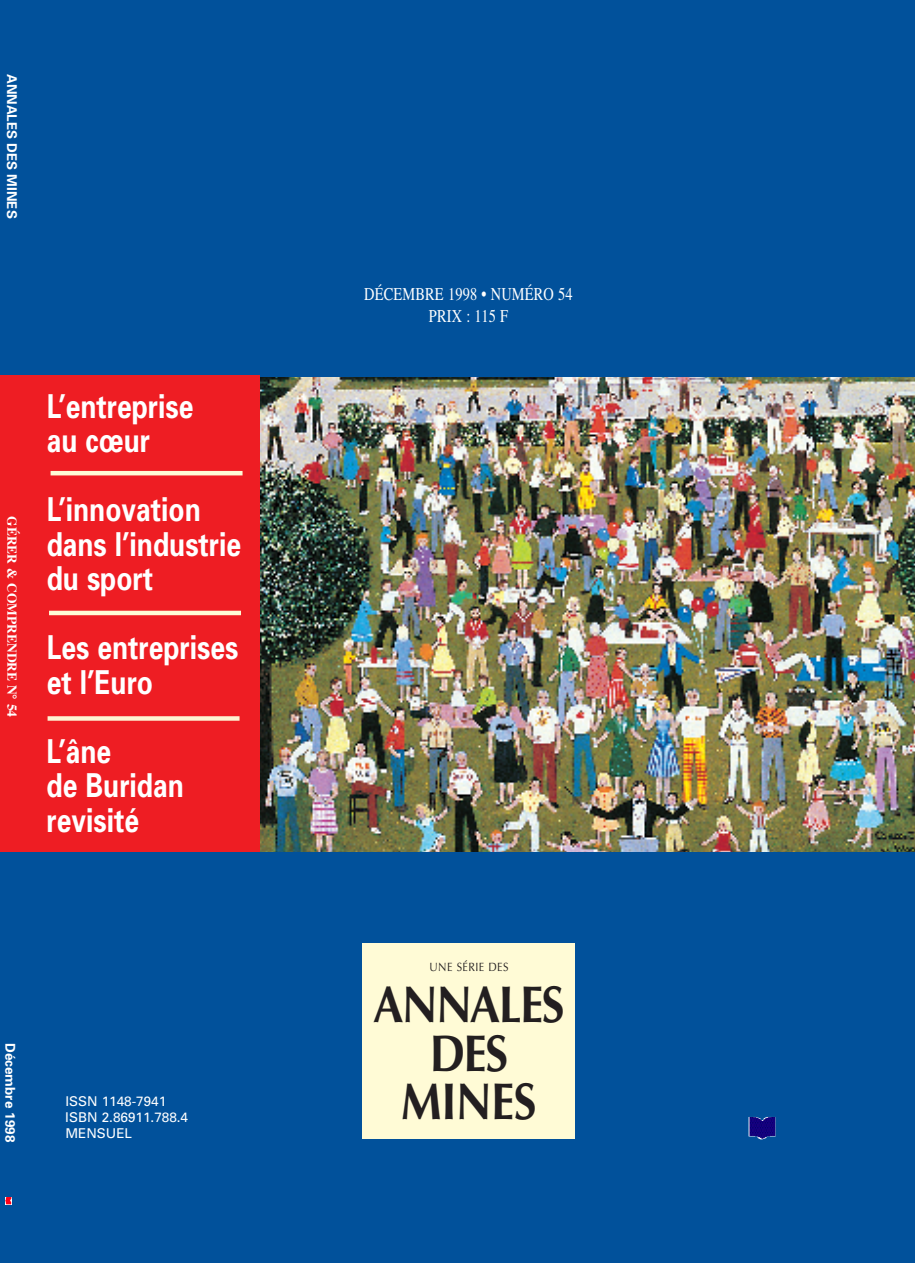
<style>
.page{position:relative;width:915px;height:1263px;background:#fff}
.page>*{position:absolute;margin:0;border:0;box-sizing:border-box;transform-origin:0 0}
.t1{font:700 51.75px/48.9px "Optima";letter-spacing:-.03em;color:#231f20;text-align:center;scale:.88 1}
.t2{font:700 33px/34.5px "Univers";color:#fff;scale:.8 1}
.t3{font:18px/21.6px "Times";letter-spacing:.01em;color:#fff;text-align:center;scale:.8 1}
.t4{font:13.5px/16.2px "Univers";color:#fff}
.t5{font:700 13.5px "Univers";color:#fff}
.t6{font:700 13.5px "Times";color:#fff}
.t7{font:12px "Optima";letter-spacing:.04em;color:#231f20;scale:.9 1}
</style>
<div class="page">
<img style="left:259px;top:377px;width:655px;height:475px">
<div style="left:0;top:852px;width:914px;height:411px;background:#01519b"></div>
<img style="left:748px;top:1117px;width:27px;height:22px">
<svg style="left:6px;top:1197px;width:6px;height:8px"></svg>
<div style="left:0;top:0;width:914px;height:377px;background:#01519b"></div>
<div style="left:0;top:376px;width:259px;height:476px;background:#ee1d23"></div>
<div style="left:362px;top:943px;width:213px;height:196px;background:#fffbd6"></div>
<hr style="left:51px;top:471px;width:191px;height:4px;background:#fffbd6">
<div style="left:48px;top:716px;width:191px;height:5px;background:#fef3d2"></div>
<hr style="left:49px;top:611px;width:192px;height:4px;background:#fffbd6">
<p class="t5" style="left:17px;top:74px;width:146px;rotate:90deg">ANNALES DES MINES</p>
<p class="t6" style="left:20px;top:516px;width:202px;rotate:90deg">GÉRER &amp; COMPRENDRE N° 54</p>
<p class="t2" style="left:47px;top:392px;width:185px">L’entreprise au cœur</p>
<p class="t2" style="left:47px;top:495px;width:244px">L’innovation dans l’industrie du sport</p>
<p class="t2" style="left:47px;top:633px;width:241px">Les entreprises et l’Euro</p>
<p class="t2" style="left:47px;top:737px;width:173px">L’âne<br>de Buridan revisité</p>
<p class="t5" style="left:15px;top:1043px;width:101px;rotate:90deg">Décembre 1998</p>
<p class="t4" style="left:65px;top:1094px;width:124px">ISSN 1148-7941<br>ISBN 2.86911.788.4<br>MENSUEL</p>
<p class="t3" style="left:364px;top:283px;width:262px">DÉCEMBRE 1998 • NUMÉRO 54<br>PRIX : 115 F</p>
<p class="t7" style="left:429px;top:962px;width:89px">UNE SÉRIE DES</p>
<h1 class="t1" style="left:373px;top:985px;width:219px">ANNALES<br>DES<br>MINES</h1>
</div>
